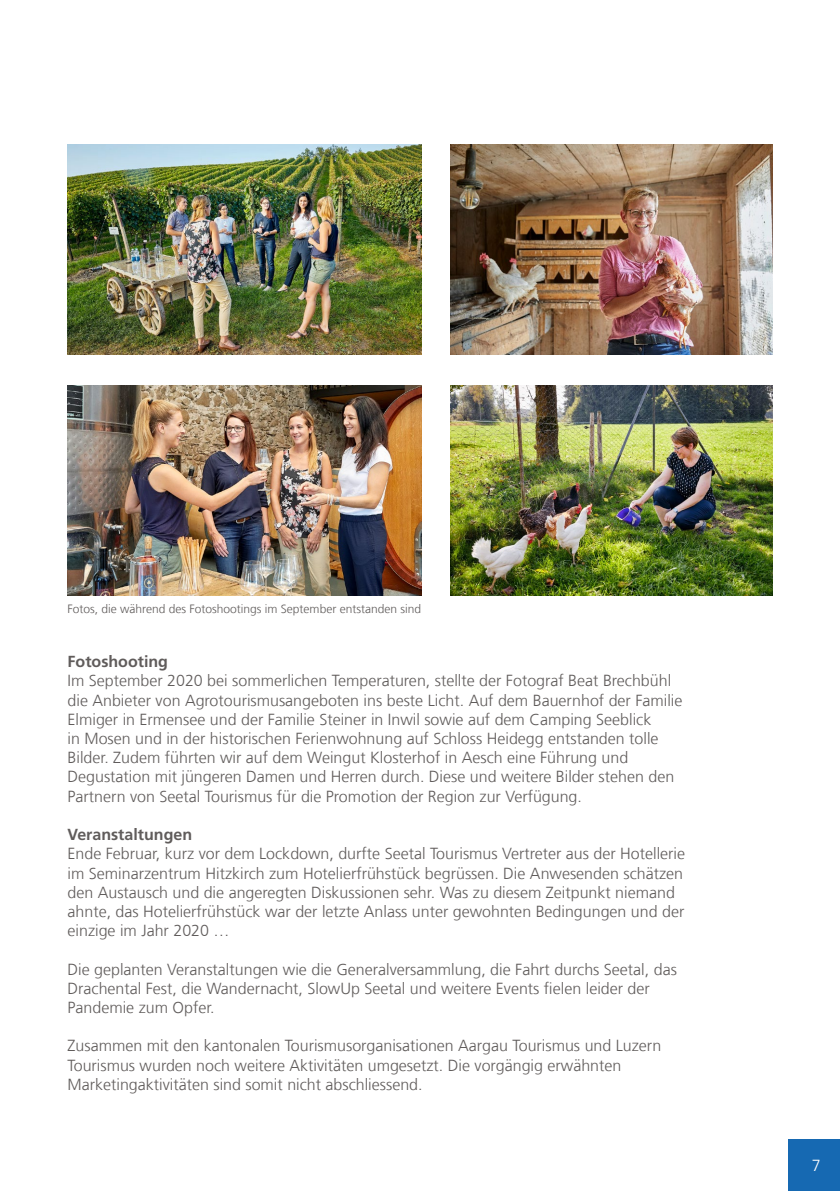
<style>
.page{position:relative;width:840px;height:1191px;background:#fff}
.page>*{position:absolute;margin:0;border:0;box-sizing:border-box;transform-origin:0 0}
.t1{font:300 16px/19.2px "Frutiger LT Com";color:#605c5b}
.t2{font:700 16px "Frutiger LT Com";color:#605c5b}
.t3{font:300 16px "Frutiger LT Com";color:#fff}
.t4{font:300 12px "Frutiger LT Com";color:#605c5b}
</style>
<div class="page">
<img style="left:450px;top:145px;width:322px;height:209px">
<img style="left:450px;top:385px;width:322px;height:210px">
<img style="left:67px;top:145px;width:354px;height:209px">
<img style="left:67px;top:385px;width:354px;height:210px">
<div style="left:788px;top:1140px;width:51px;height:51px;background:#1669b2"></div>
<p class="t4" style="left:67px;top:601px;width:355px">Fotos, die während des Fotoshootings im September entstanden sind</p>
<p class="t2" style="left:67px;top:652px;width:102px">Fotoshooting</p>
<p class="t1" style="left:67px;top:671px;width:616px">Im September 2020 bei sommerlichen Temperaturen, stellte der Fotograf Beat Brechbühl die Anbieter von Agrotourismusangeboten ins beste Licht. Auf dem Bauernhof der Familie Elmiger in Ermensee und der Familie Steiner in Inwil sowie auf dem Camping Seeblick<br>in Mosen und in der historischen Ferienwohnung auf Schloss Heidegg entstanden tolle Bilder. Zudem führten wir auf dem Weingut Klosterhof in Aesch eine Führung und Degustation mit jüngeren Damen und Herren durch. Diese und weitere Bilder stehen den Partnern von Seetal Tourismus für die Promotion der Region zur Verfügung.</p>
<p class="t2" style="left:67px;top:825px;width:126px">Veranstaltungen</p>
<p class="t1" style="left:67px;top:844px;width:618px">Ende Februar, kurz vor dem Lockdown, durfte Seetal Tourismus Vertreter aus der Hotellerie im Seminarzentrum Hitzkirch zum Hotelierfrühstück begrüssen. Die Anwesenden schätzen den Austausch und die angeregten Diskussionen sehr. Was zu diesem Zeitpunkt niemand ahnte, das Hotelierfrühstück war der letzte Anlass unter gewohnten Bedingungen und der einzige im Jahr 2020 …</p>
<p class="t1" style="left:67px;top:959px;width:610px">Die geplanten Veranstaltungen wie die Generalversammlung, die Fahrt durchs Seetal, das<br>Drachental Fest, die Wandernacht, SlowUp Seetal und weitere Events fielen leider der<br>Pandemie zum Opfer.</p>
<p class="t1" style="left:67px;top:1036px;width:595px">Zusammen mit den kantonalen Tourismusorganisationen Aargau Tourismus und Luzern<br>Tourismus wurden noch weitere Aktivitäten umgesetzt. Die vorgängig erwähnten<br>Marketingaktivitäten sind somit nicht abschliessend.</p>
<p class="t3" style="left:811px;top:1156px;width:10px">7</p>
</div>
